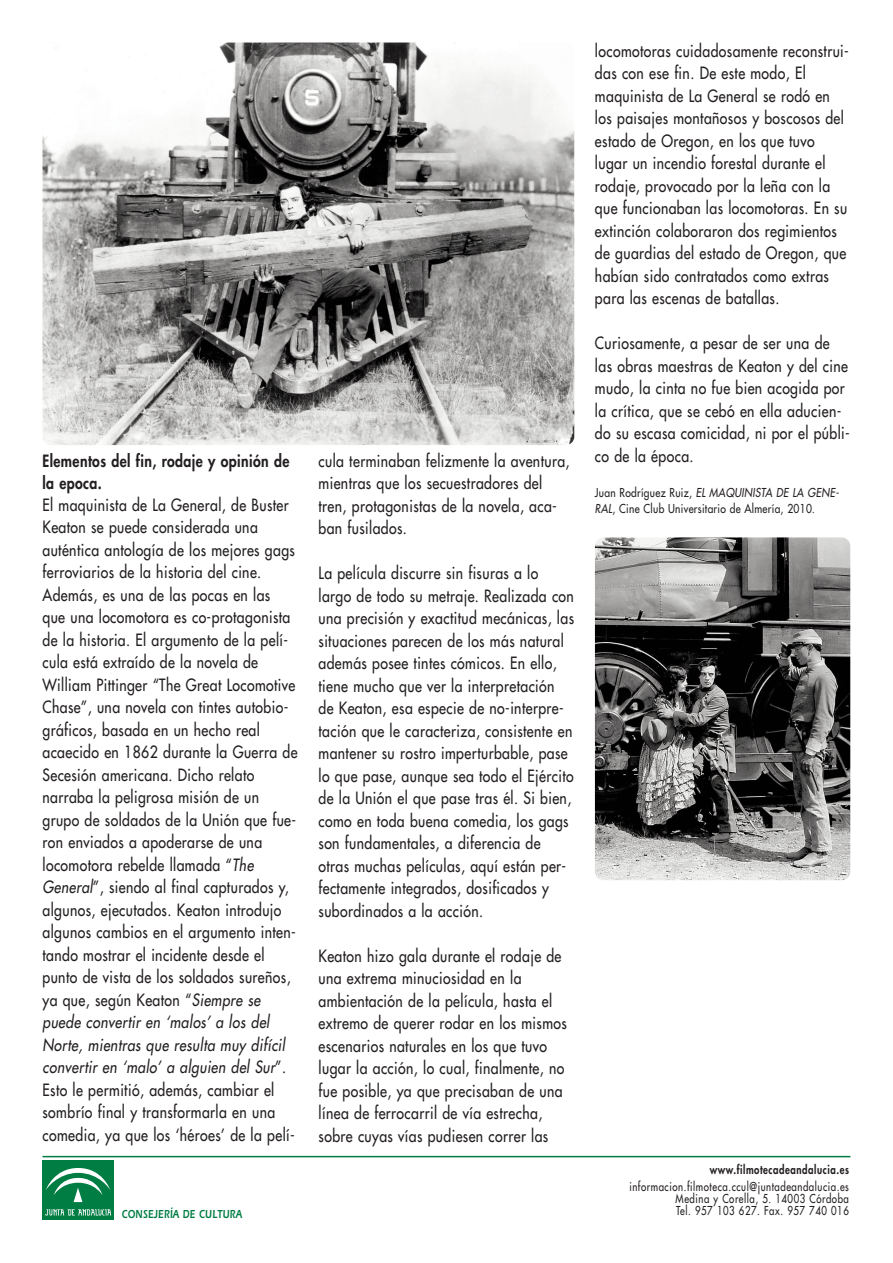
<style>
.page{position:relative;width:893px;height:1263px;background:#fff}
.page>*{position:absolute;margin:0;border:0;box-sizing:border-box;transform-origin:0 0}
.t1{font:16.5px/22.5px "Futura LT";letter-spacing:.03em;color:#231f20;scale:.85 1}
.t2{font:800 16.5px/22px "Futura LT";letter-spacing:.03em;color:#231f20;scale:.85 1}
.t3{font:12px/12px "Futura LT";letter-spacing:.06em;color:#231f20;text-align:right;scale:.8 1}
.t4{font:12px/16.4px "Futura LT";letter-spacing:.03em;color:#231f20;scale:.85 1}
.t5{font:800 12px "Futura LT";letter-spacing:.06em;color:#231f20;scale:.8 1}
.t6{font:12px "Erie Black Plain";letter-spacing:.03em;color:#007d43;scale:.75 1}
.s1{font-style:italic}
.s2{font-family:"Times New Roman"}
</style>
<div class="page">
<hr style="left:43px;top:1156px;width:807px;height:1px;background:#007d43">
<img style="left:43px;top:43px;width:531px;height:402px;border-radius:9px">
<img style="left:595px;top:537px;width:255px;height:343px;border-radius:9px">
<div style="left:43px;top:1160px;width:71px;height:60px;background:#007d43"></div>
<svg style="left:45px;top:1209px;width:66px;height:6px"></svg>
<svg style="left:46px;top:1168px;width:64px;height:35px"></svg>
<p class="t2" style="left:43px;top:449px;width:292px">Elementos del fin, rodaje y opinión de la epoca.</p>
<p class="t1" style="left:43px;top:493px;width:302px">El maquinista de La General, de Buster Keaton se puede considerada una auténtica antología de los mejores gags ferroviarios de la historia del cine.<br>Además, es una de las pocas en las<br>que una locomotora es co-protagonista de la historia. El argumento de la pelí&shy;cula está extraído de la novela de William Pittinger “The Great Locomotive Chase”, una novela con tintes autobio&shy;gráficos, basada en un hecho real acaecido en 1862 durante la Guerra de Secesión americana. Dicho relato narraba la peligrosa misión de un grupo de soldados de la Unión que fue&shy;ron enviados a apoderarse de una locomotora rebelde llamada “<span class="s1">The General</span>”, siendo al final capturados y, algunos, ejecutados. Keaton introdujo algunos cambios en el argumento inten&shy;tando mostrar el incidente desde el punto de vista de los soldados sureños, ya que, según Keaton “<span class="s1">Siempre se puede convertir en ‘malos’ a los del Norte, mientras que resulta muy difícil convertir en ‘malo’ a alguien del Sur</span>”.<br>Esto le permitió, además, cambiar el sombrío final y transformarla en una comedia, ya que los ‘héroes’ de la pelí-</p>
<p class="t1" style="left:319px;top:449px;width:297px">cula terminaban felizmente la aventura, mientras que los secuestradores del tren, protagonistas de la novela, aca&shy;ban fusilados.</p>
<p class="t1" style="left:319px;top:562px;width:302px">La película discurre sin fisuras a lo largo de todo su metraje. Realizada con una precisión y exactitud mecánicas, las situaciones parecen de los más natural además posee tintes cómicos. En ello, tiene mucho que ver la interpretación<br>de Keaton, esa especie de no-interpre&shy;tación que le caracteriza, consistente en mantener su rostro imperturbable, pase lo que pase, aunque sea todo el Ejército de la Unión el que pase tras él. Si bien, como en toda buena comedia, los gags son fundamentales, a diferencia de otras muchas películas, aquí están per&shy;fectamente integrados, dosificados y subordinados a la acción.</p>
<p class="t1" style="left:319px;top:944px;width:294px">Keaton hizo gala durante el rodaje de una extrema minuciosidad en la ambientación de la película, hasta el extremo de querer rodar en los mismos escenarios naturales en los que tuvo lugar la acción, lo cual, finalmente, no fue posible, ya que precisaban de una línea de ferrocarril de vía estrecha, sobre cuyas vías pudiesen correr las</p>
<p class="t1" style="left:595px;top:39px;width:300px">locomotoras cuidadosamente reconstrui&shy;das con ese fin. De este modo, El maquinista de La General se rodó en los paisajes montañosos y boscosos del estado de Oregon, en los que tuvo lugar un incendio forestal durante el rodaje, provocado por la leña con la que funcionaban las locomotoras. En su extinción colaboraron dos regimientos de guardias del estado de Oregon, que habían sido contratados como extras para las escenas de batallas.</p>
<p class="t1" style="left:595px;top:332px;width:301px">Curiosamente, a pesar de ser una de las obras maestras de Keaton y del cine mudo, la cinta no fue bien acogida por la crítica, que se cebó en ella aducien&shy;do su escasa comicidad, ni por el públi&shy;co de la época.</p>
<p class="t4" style="left:595px;top:484px;width:288px">Juan Rodríguez Ruiz, <span class="s1">EL MAQUINISTA DE LA GENE-<br>RAL</span>, Cine Club Universitario de Almería, 2010<span class="s2">.</span></p>
<p class="t5" style="left:710px;top:1162px;width:176px">www.filmotecadeandalucia.es</p>
<p class="t3" style="left:629px;top:1180px;width:276px">informacion.filmoteca.ccul@juntadeandalucia.es<br>Medina y Corella, 5. 14003 Córdoba</p>
<p class="t6" style="left:122px;top:1206px;width:162px">CONSEJERÍA DE CULTURA</p>
<p class="t3" style="left:676px;top:1204px;width:217px">Tel. 957 103 627. Fax. 957 740 016</p>
</div>
